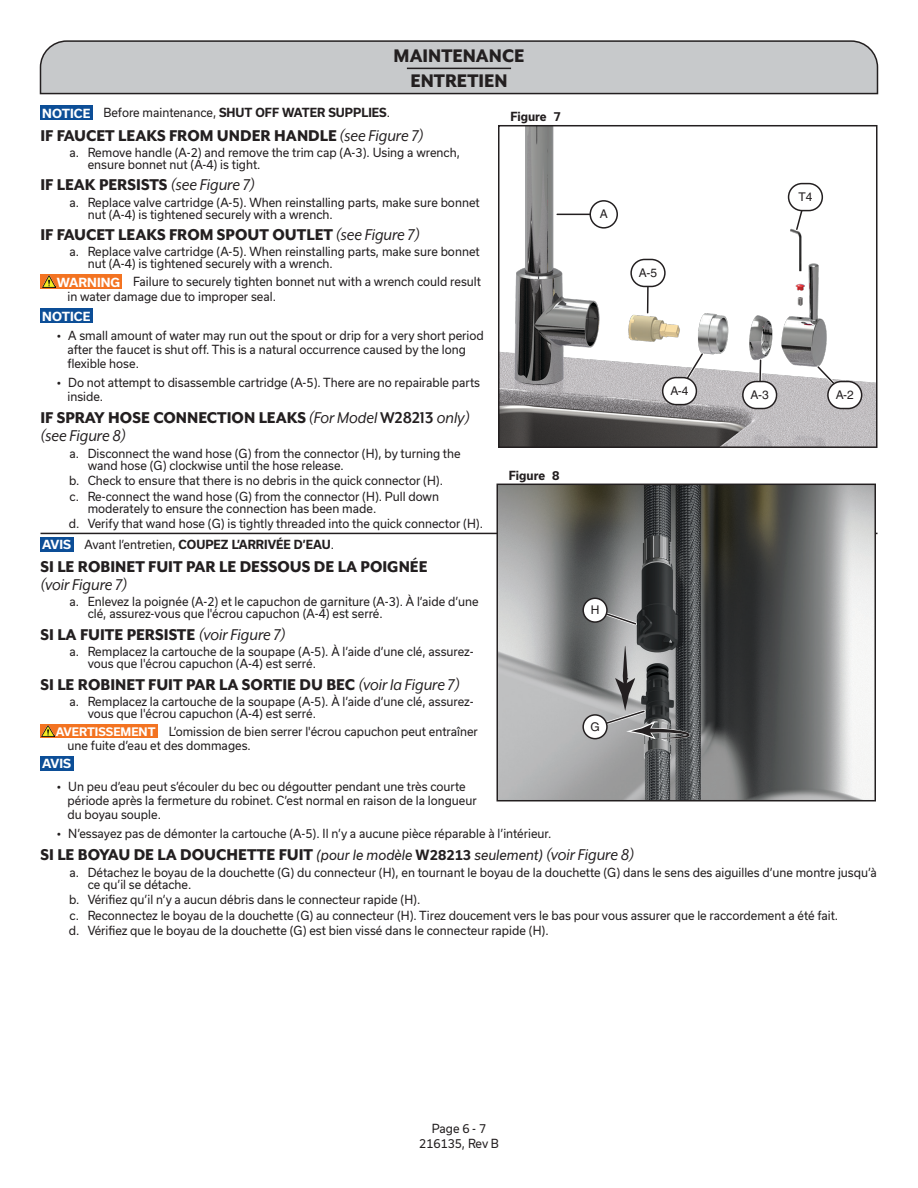
<style>
.page{position:relative;width:918px;height:1188px;background:#fff}
.page>*{position:absolute;margin:0;border:0;box-sizing:border-box;transform-origin:0 0}
.t1{font:800 21px "Mr Eaves XL Mod OT";color:#231f20;scale:.95 1}
.t2{font:800 18px/18px "Mr Eaves XL Mod OT";color:#231f20;scale:.95 1}
.t3{font:12px/12px "Usual";color:#231f20;scale:.95 1}
.t4{font:700 12px "Usual";color:#231f20;scale:.95 1}
.t5{font:700 12px "Usual";color:#fff}
.t6{font:12px "Helvetica LT Std";color:#231f20}
.t7{font:700 11.25px "Usual";color:#fff}
.s1{font-weight:400}
.s2{font-weight:400;font-style:italic}
.s3{font-weight:700}
.s4{font-family:"Usual";font-weight:400;font-style:italic;font-size:13.5px}
.s5{font-family:"Usual";font-weight:700;font-size:13.5px}
</style>
<div class="page">
<svg style="left:39px;top:40px;width:840px;height:55px;background:#bfc0c2"></svg>
<hr style="left:407px;top:68px;width:104px;height:1px;background:#231f20">
<hr style="left:40px;top:533px;width:838px;height:1px;background:#231f20">
<div style="left:40px;top:106px;width:53px;height:14px;background:#0c4e97"></div>
<div style="left:40px;top:275px;width:82px;height:14px;background:#f37321"></div>
<img style="left:42px;top:276px;width:14px;height:12px">
<div style="left:40px;top:309px;width:53px;height:14px;background:#0c4e97"></div>
<div style="left:40px;top:537px;width:34px;height:14px;background:#0c4e97"></div>
<div style="left:40px;top:724px;width:118px;height:14px;background:#f37321"></div>
<svg style="left:42px;top:725px;width:13px;height:12px"></svg>
<div style="left:40px;top:756px;width:34px;height:14px;background:#0c4e97"></div>
<img style="left:501px;top:128px;width:374px;height:317px">
<svg style="left:814px;top:363px;width:35px;height:36px"></svg>
<div style="left:828px;top:382px;width:34px;height:27px;background:#fff;border-radius:14px"></div>
<div style="left:827px;top:381px;width:35px;height:28px;border:2px solid #231f20;border-radius:14px"></div>
<svg style="left:757px;top:357px;width:7px;height:24px"></svg>
<div style="left:743px;top:382px;width:34px;height:27px;background:#fff;border-radius:14px"></div>
<div style="left:742px;top:381px;width:35px;height:28px;border:2px solid #231f20;border-radius:14px"></div>
<svg style="left:675px;top:350px;width:31px;height:45px"></svg>
<div style="left:663px;top:378px;width:33px;height:27px;background:#fff;border-radius:14px"></div>
<div style="left:662px;top:377px;width:35px;height:28px;border:2px solid #231f20;border-radius:14px"></div>
<hr style="left:646px;top:273px;width:4px;height:40px;background:#fff">
<hr style="left:647px;top:273px;width:2px;height:40px;background:#231f20">
<div style="left:631px;top:259px;width:34px;height:27px;background:#fff;border-radius:14px"></div>
<div style="left:630px;top:259px;width:36px;height:28px;border:2px solid #231f20;border-radius:14px"></div>
<hr style="left:557px;top:213px;width:47px;height:3px;background:#fff">
<hr style="left:557px;top:214px;width:47px;height:1px;background:#231f20">
<div style="left:590px;top:201px;width:27px;height:27px;background:#fff;border-radius:50%"></div>
<div style="left:589px;top:200px;width:29px;height:29px;border:2px solid #231f20;border-radius:50%"></div>
<svg style="left:793px;top:208px;width:16px;height:25px"></svg>
<div style="left:789px;top:184px;width:33px;height:27px;background:#fff;border-radius:14px"></div>
<div style="left:788px;top:183px;width:35px;height:28px;border:2px solid #231f20;border-radius:14px"></div>
<div style="left:498px;top:125px;width:380px;height:323px;border:2px solid #231f20"></div>
<img style="left:499px;top:487px;width:374px;height:311px">
<div style="left:583px;top:715px;width:24px;height:24px;background:#fff;border-radius:50%"></div>
<div style="left:582px;top:714px;width:26px;height:25px;border:2px solid #231f20;border-radius:50%"></div>
<svg style="left:591px;top:606px;width:48px;height:22px"></svg>
<div style="left:583px;top:598px;width:24px;height:24px;background:#fff;border-radius:50%"></div>
<div style="left:582px;top:598px;width:26px;height:25px;border:2px solid #231f20;border-radius:50%"></div>
<svg style="left:591px;top:646px;width:99px;height:93px;background:#7f8081"></svg>
<div style="left:496px;top:484px;width:380px;height:317px;border:2px solid #231f20"></div>
<p class="t1" style="left:394px;top:44px;width:139px">MAINTENANCE</p>
<p class="t1" style="left:410px;top:69px;width:104px">ENTRETIEN</p>
<p class="t5" style="left:42px;top:106px;width:50px">NOTICE</p>
<p class="t4" style="left:103px;top:106px;width:303px"><span class="s1">Before maintenance,</span> SHUT OFF WATER SUPPLIES<span class="s1">.</span></p>
<p class="t2" style="left:40px;top:126px;width:405px">IF FAUCET LEAKS FROM UNDER HANDLE <span class="s2">(see Figure 7)</span></p>
<p class="t3" style="left:88px;top:146px;width:393px;text-indent:-18px">a. Remove handle (A-2) and remove the trim cap (A-3). Using a wrench, ensure bonnet nut (A-4) is tight.</p>
<p class="t2" style="left:40px;top:176px;width:227px">IF LEAK PERSISTS <span class="s2">(see Figure 7)</span></p>
<p class="t3" style="left:88px;top:196px;width:414px;text-indent:-18px">a. Replace valve cartridge (A-5). When reinstalling parts, make sure bonnet nut (A-4) is tightened securely with a wrench.</p>
<p class="t2" style="left:40px;top:226px;width:401px">IF FAUCET LEAKS FROM SPOUT OUTLET <span class="s2">(see Figure 7)</span></p>
<p class="t3" style="left:88px;top:246px;width:414px;text-indent:-18px">a. Replace valve cartridge (A-5). When reinstalling parts, make sure bonnet nut (A-4) is tightened securely with a wrench.</p>
<p class="t5" style="left:57px;top:275px;width:65px">WARNING</p>
<p class="t4" style="left:510px;top:110px;width:55px">Figure 7</p>
<p class="t6" style="left:798px;top:190px;width:16px">T4</p>
<p class="t6" style="left:600px;top:207px;width:10px">A</p>
<p class="t6" style="left:639px;top:266px;width:20px">A-5</p>
<p class="t3" style="left:68px;top:275px;width:437px;line-height:14.2px;text-indent:66px">Failure to securely tighten bonnet nut with a wrench could result in water damage due to improper seal.</p>
<p class="t5" style="left:42px;top:309px;width:50px">NOTICE</p>
<p class="t3" style="left:68px;top:328px;width:440px;line-height:14.2px;text-indent:-11px">• A small amount of water may run out the spout or drip for a very short period after the faucet is shut off. This is a natural occurrence caused by the long flexible hose.</p>
<p class="t3" style="left:68px;top:375px;width:436px;line-height:14.2px;text-indent:-11px">• Do not attempt to disassemble cartridge (A-5). There are no repairable parts inside.</p>
<p class="t2" style="left:40px;top:409px;width:453px">IF SPRAY HOSE CONNECTION LEAKS <span class="s2">(For Model</span> <span class="s3">W28213</span> <span class="s2">only) (see Figure 8)</span></p>
<p class="t3" style="left:88px;top:447px;width:394px;text-indent:-18px">a. Disconnect the wand hose (G) from the connector (H), by turning the wand hose (G) clockwise until the hose release.</p>
<p class="t3" style="left:69px;top:475px;width:395px">b. Check to ensure that there is no debris in the quick connector (H).</p>
<p class="t3" style="left:88px;top:490px;width:371px;text-indent:-18px">c. Re-connect the wand hose (G) from the connector (H). Pull down moderately to ensure the connection has been made.</p>
<p class="t3" style="left:69px;top:518px;width:437px">d. Verify that wand hose (G) is tightly threaded into the quick connector (H).</p>
<p class="t5" style="left:42px;top:538px;width:30px">AVIS</p>
<p class="t4" style="left:84px;top:537px;width:264px"><span class="s1">Avant l’entretien,</span> COUPEZ L’ARRIVÉE D’EAU<span class="s1">.</span></p>
<p class="t2" style="left:40px;top:558px;width:409px">SI LE ROBINET FUIT PAR LE DESSOUS DE LA POIGNÉE <span class="s2">(voir Figure 7)</span></p>
<p class="t3" style="left:88px;top:596px;width:413px;text-indent:-18px">a. Enlevez la poignée (A-2) et le capuchon de garniture (A-3). À l’aide d’une clé, assurez-vous que l'écrou capuchon (A-4) est serré.</p>
<p class="t2" style="left:40px;top:625px;width:259px">SI LA FUITE PERSISTE <span class="s2">(voir Figure 7)</span></p>
<p class="t3" style="left:88px;top:646px;width:408px;text-indent:-18px">a. Remplacez la cartouche de la soupape (A-5). À l’aide d’une clé, assurez&shy;vous que l'écrou capuchon (A-4) est serré.</p>
<p class="t2" style="left:40px;top:675px;width:443px">SI LE ROBINET FUIT PAR LA SORTIE DU BEC <span class="s2">(voir la Figure 7)</span></p>
<p class="t3" style="left:88px;top:696px;width:408px;text-indent:-18px">a. Remplacez la cartouche de la soupape (A-5). À l’aide d’une clé, assurez&shy;vous que l'écrou capuchon (A-4) est serré.</p>
<p class="t7" style="left:56px;top:725px;width:101px">AVERTISSEMENT</p>
<p class="t6" style="left:670px;top:384px;width:20px">A-4</p>
<p class="t6" style="left:751px;top:388px;width:20px">A-3</p>
<p class="t6" style="left:836px;top:388px;width:20px">A-2</p>
<p class="t4" style="left:509px;top:469px;width:55px">Figure 8</p>
<p class="t6" style="left:591px;top:603px;width:10px">H</p>
<p class="t6" style="left:590px;top:719px;width:11px">G</p>
<p class="t3" style="left:68px;top:724px;width:433px;line-height:14.2px;text-indent:101px">L’omission de bien serrer l'écrou capuchon peut entraîner une fuite d’eau et des dommages.</p>
<p class="t5" style="left:42px;top:757px;width:30px">AVIS</p>
<p class="t3" style="left:68px;top:779px;width:432px;line-height:14.2px;text-indent:-11px">• Un peu d’eau peut s’écouler du bec ou dégoutter pendant une très courte période après la fermeture du robinet. C’est normal en raison de la longueur du boyau souple.</p>
<p class="t3" style="left:57px;top:828px;width:522px">• N’essayez pas de démonter la cartouche (A-5). Il n’y a aucune pièce réparable à l’intérieur.</p>
<p class="t2" style="left:40px;top:846px;width:627px">SI LE BOYAU DE LA DOUCHETTE FUIT <span class="s4">(pour le modèle</span> <span class="s5">W28213</span> <span class="s4">seulement)</span> <span class="s2">(voir Figure 8)</span></p>
<p class="t3" style="left:88px;top:866px;width:832px;text-indent:-18px">a. Détachez le boyau de la douchette (G) du connecteur (H), en tournant le boyau de la douchette (G) dans le sens des aiguilles d’une montre jusqu’à ce qu’il se détache.</p>
<p class="t3" style="left:69px;top:894px;width:371px">b. Vérifiez qu’il n’y a aucun débris dans le connecteur rapide (H).</p>
<p class="t3" style="left:70px;top:909px;width:811px">c. Reconnectez le boyau de la douchette (G) au connecteur (H). Tirez doucement vers le bas pour vous assurer que le raccordement a été fait.</p>
<p class="t3" style="left:69px;top:925px;width:506px">d. Vérifiez que le boyau de la douchette (G) est bien vissé dans le connecteur rapide (H).</p>
<p class="t3" style="left:419px;top:1121px;width:85px;line-height:14.7px;text-align:center">Page 6 - 7<br>216135, Rev B</p>
</div>
